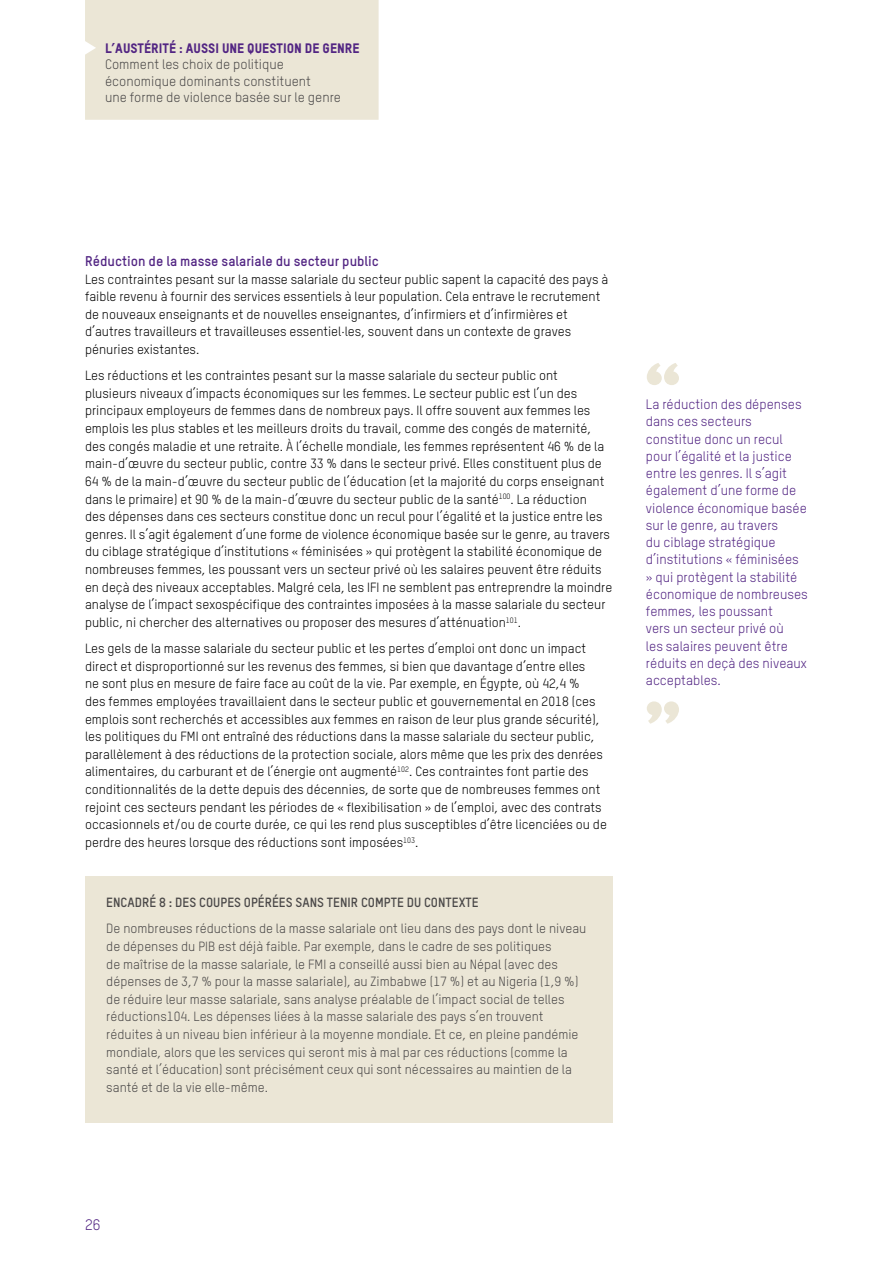
<style>
.page{position:relative;width:893px;height:1263px;background:#fff}
.page>*{position:absolute;margin:0;border:0;box-sizing:border-box;transform-origin:0 0}
.t1{font:15px "Oxfam TSTARPRO";color:#522583}
.t2{font:700 13.8px "Oxfam TSTARPRO";color:#522583}
.t3{font:13.5px/17.2px "Oxfam TSTARPRO";color:#522583}
.t4{font:13.5px/16.5px "Oxfam TSTARPRO";color:#4a4848}
.t5{font:13.5px "Oxfam TSTARPRO Headline";color:#522583}
.t6{font:13.2px/17.7px "Oxfam TSTARPRO";color:#000}
.t7{font:13.2px/17.7px "Oxfam TSTARPRO";color:#4a4848}
.t8{font:700 13.2px "Oxfam TSTARPRO";color:#4a4848}
</style>
<div class="page">
<div style="left:85px;top:0;width:294px;height:120px;background:#ebe6d6"></div>
<div style="left:85px;top:876px;width:527px;height:247px;background:#ebe6d6"></div>
<svg style="left:647px;top:363px;width:32px;height:22px"></svg>
<svg style="left:647px;top:701px;width:32px;height:23px"></svg>
<p class="t5" style="left:105px;top:40px;width:256px">L’AUSTÉRITÉ : AUSSI UNE QUESTION DE GENRE</p>
<p class="t4" style="left:105px;top:56px;width:238px">Comment les choix de politique économique dominants constituent<br>une forme de violence basée sur le genre</p>
<p class="t2" style="left:85px;top:252px;width:295px">Réduction de la masse salariale du secteur public</p>
<p class="t6" style="left:85px;top:270px;width:525px">Les contraintes pesant sur la masse salariale du secteur public sapent la capacité des pays à faible revenu à fournir des services essentiels à leur population. Cela entrave le recrutement de nouveaux enseignants et de nouvelles enseignantes, d’infirmiers et d’infirmières et d’autres travailleurs et travailleuses essentiel·les, souvent dans un contexte de graves pénuries existantes.</p>
<p class="t6" style="left:85px;top:366px;width:529px">Les réductions et les contraintes pesant sur la masse salariale du secteur public ont plusieurs niveaux d’impacts économiques sur les femmes. Le secteur public est l’un des principaux employeurs de femmes dans de nombreux pays. Il offre souvent aux femmes les emplois les plus stables et les meilleurs droits du travail, comme des congés de maternité, des congés maladie et une retraite. À l’échelle mondiale, les femmes représentent 46 % de la main-d’œuvre du secteur public, contre 33 % dans le secteur privé. Elles constituent plus de 64 % de la main-d’œuvre du secteur public de l’éducation (et la majorité du corps enseignant dans le primaire) et 90 % de la main-d’œuvre du secteur public de la santé<sup>100</sup>. La réduction<br>des dépenses dans ces secteurs constitue donc un recul pour l’égalité et la justice entre les genres. Il s’agit également d’une forme de violence économique basée sur le genre, au travers du ciblage stratégique d’institutions « féminisées » qui protègent la stabilité économique de nombreuses femmes, les poussant vers un secteur privé où les salaires peuvent être réduits en deçà des niveaux acceptables. Malgré cela, les IFI ne semblent pas entreprendre la moindre analyse de l’impact sexospécifique des contraintes imposées à la masse salariale du secteur public, ni chercher des alternatives ou proposer des mesures d’atténuation<sup>101</sup>.</p>
<p class="t6" style="left:85px;top:639px;width:523px">Les gels de la masse salariale du secteur public et les pertes d’emploi ont donc un impact direct et disproportionné sur les revenus des femmes, si bien que davantage d’entre elles<br>ne sont plus en mesure de faire face au coût de la vie. Par exemple, en Égypte, où 42,4 %<br>des femmes employées travaillaient dans le secteur public et gouvernemental en 2018 (ces emplois sont recherchés et accessibles aux femmes en raison de leur plus grande sécurité), les politiques du FMI ont entraîné des réductions dans la masse salariale du secteur public, parallèlement à des réductions de la protection sociale, alors même que les prix des denrées alimentaires, du carburant et de l’énergie ont augmenté<sup>102</sup>. Ces contraintes font partie des conditionnalités de la dette depuis des décennies, de sorte que de nombreuses femmes ont rejoint ces secteurs pendant les périodes de « flexibilisation » de l’emploi, avec des contrats occasionnels et/ou de courte durée, ce qui les rend plus susceptibles d’être licenciées ou de perdre des heures lorsque des réductions sont imposées<sup>103</sup>.</p>
<p class="t8" style="left:106px;top:894px;width:374px">ENCADRÉ 8 : DES COUPES OPÉRÉES SANS TENIR COMPTE DU CONTEXTE</p>
<p class="t7" style="left:106px;top:919px;width:482px">De nombreuses réductions de la masse salariale ont lieu dans des pays dont le niveau de dépenses du PIB est déjà faible. Par exemple, dans le cadre de ses politiques<br>de maîtrise de la masse salariale, le FMI a conseillé aussi bien au Népal (avec des dépenses de 3,7 % pour la masse salariale), au Zimbabwe (17 %) et au Nigeria (1,9 %) de réduire leur masse salariale, sans analyse préalable de l’impact social de telles réductions104. Les dépenses liées à la masse salariale des pays s’en trouvent réduites à un niveau bien inférieur à la moyenne mondiale. Et ce, en pleine pandémie mondiale, alors que les services qui seront mis à mal par ces réductions (comme la santé et l’éducation) sont précisément ceux qui sont nécessaires au maintien de la santé et de la vie elle-même.</p>
<p class="t3" style="left:646px;top:395px;width:164px">La réduction des dépenses dans ces secteurs constitue donc un recul pour l’égalité et la justice entre les genres. Il s’agit également d’une forme de violence économique basée sur le genre, au travers<br>du ciblage stratégique d’institutions « féminisées » qui protègent la stabilité économique de nombreuses femmes, les poussant<br>vers un secteur privé où<br>les salaires peuvent être réduits en deçà des niveaux acceptables.</p>
<p class="t1" style="left:85px;top:1215px;width:17px">26</p>
</div>
